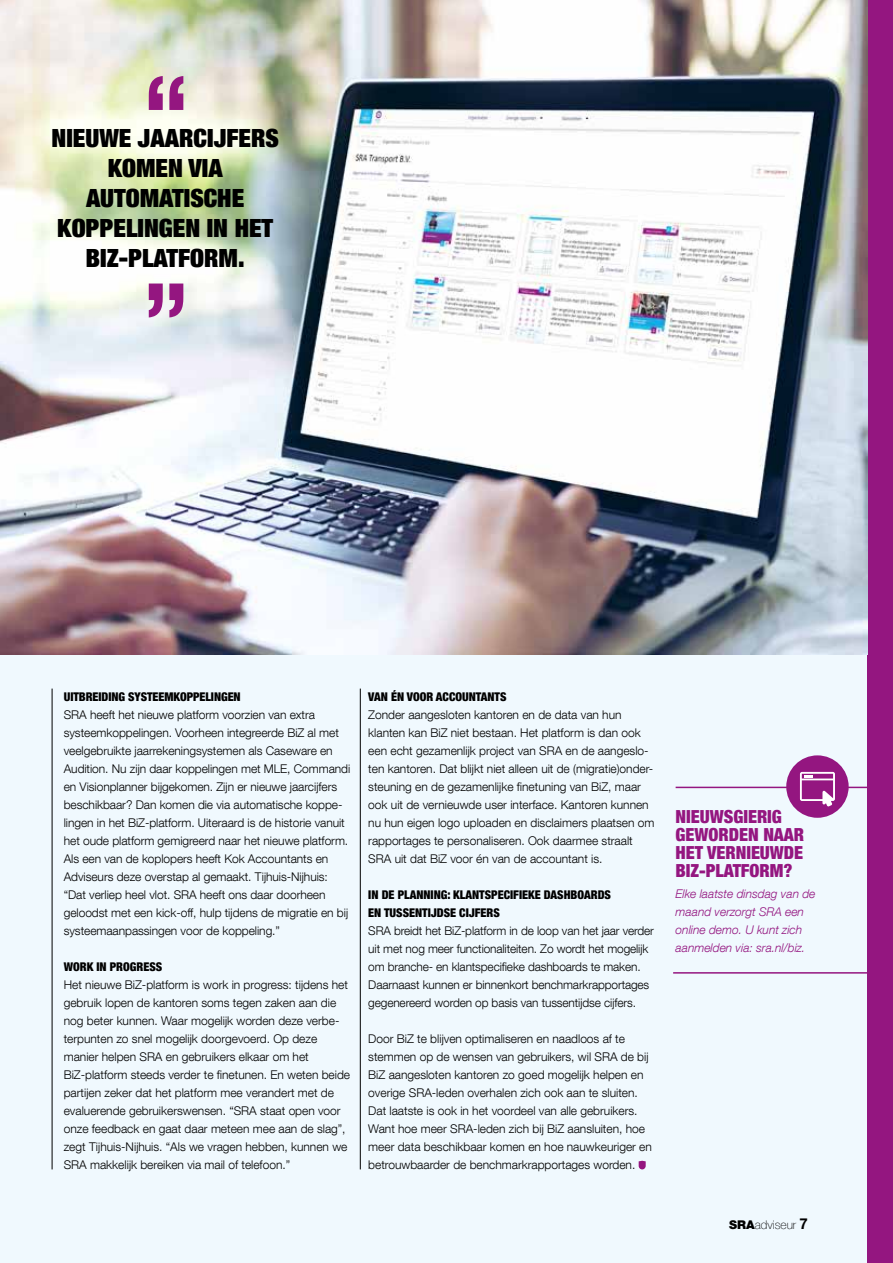
<style>
.page{position:relative;width:893px;height:1263px;background:#f0f9fe}
.page>*{position:absolute;margin:0;border:0;box-sizing:border-box;transform-origin:0 0}
.t1{font:900 condensed 25.05px/30.2px "Helvetica Neue LT Com";color:#000;text-align:center}
.t2{font:900 condensed 18px/18px "Helvetica Neue";color:#941680}
.t3{font:300 12px/18px "Helvetica Neue LT Com";color:#000}
.t4{font:900 condensed 12px/18px "Helvetica Neue LT Com";color:#000}
.t5{font:italic 300 12px/18px "Helvetica Neue LT Com";color:#941680}
.t6{font:100 12px "Helvetica Neue LT Com";color:#000}
.s1{font-weight:900}
.s2{font-weight:700;font-size:15px}
</style>
<div class="page">
<div style="left:867px;top:0;width:26px;height:1263px;background:#941680"></div>
<svg style="left:639px;top:1161px;width:7px;height:8px"></svg>
<hr style="left:52px;top:688px;width:1px;height:481px;background:#000">
<hr style="left:360px;top:688px;width:1px;height:481px;background:#000">
<hr style="left:676px;top:787px;width:217px;height:1px;background:#941680">
<hr style="left:673px;top:972px;width:220px;height:2px;background:#941680">
<div style="left:786px;top:755px;width:63px;height:63px;background:#941680;border-radius:50%"></div>
<svg style="left:800px;top:772px;width:35px;height:34px"></svg>
<img style="left:0;top:0;width:867px;height:655px">
<svg style="left:149px;top:76px;width:34px;height:34px"></svg>
<svg style="left:149px;top:284px;width:34px;height:33px"></svg>
<h1 class="t1" style="left:52px;top:122px;width:229px">NIEUWE JAARCIJFERS<br>KOMEN VIA<br>AUTOMATISCHE<br>KOPPELINGEN IN HET<br>BIZ-PLATFORM.</h1>
<p class="t4" style="left:64px;top:688px;width:178px">UITBREIDING SYSTEEMKOPPELINGEN</p>
<p class="t3" style="left:64px;top:706px;width:288px">SRA heeft het nieuwe platform voorzien van extra systeemkoppelingen. Voorheen integreerde BiZ al met veelgebruikte jaarrekeningsystemen als Caseware en Audition. Nu zijn daar koppelingen met MLE, Commandi en Visionplanner bijgekomen. Zijn er nieuwe jaarcijfers beschikbaar? Dan komen die via automatische koppe&shy;lingen in het BiZ-platform. Uiteraard is de historie vanuit het oude platform gemigreerd naar het nieuwe platform.<br>Als een van de koplopers heeft Kok Accountants en Adviseurs deze overstap al gemaakt. Tijhuis-Nijhuis: “Dat verliep heel vlot. SRA heeft ons daar doorheen geloodst met een kick-off, hulp tijdens de migratie en bij systeemaanpassingen voor de koppeling.”</p>
<p class="t4" style="left:64px;top:958px;width:100px">WORK IN PROGRESS</p>
<p class="t3" style="left:64px;top:976px;width:288px">Het nieuwe BiZ-platform is work in progress: tijdens het gebruik lopen de kantoren soms tegen zaken aan die nog beter kunnen. Waar mogelijk worden deze verbe&shy;terpunten zo snel mogelijk doorgevoerd. Op deze manier helpen SRA en gebruikers elkaar om het BiZ-platform steeds verder te finetunen. En weten beide partijen zeker dat het platform mee verandert met de evaluerende gebruikerswensen. “SRA staat open voor onze feedback en gaat daar meteen mee aan de slag”, zegt Tijhuis-Nijhuis. “Als we vragen hebben, kunnen we SRA makkelijk bereiken via mail of telefoon.”</p>
<p class="t4" style="left:368px;top:688px;width:140px">VAN ÉN VOOR ACCOUNTANTS</p>
<p class="t3" style="left:368px;top:706px;width:288px">Zonder aangesloten kantoren en de data van hun klanten kan BiZ niet bestaan. Het platform is dan ook een echt gezamenlijk project van SRA en de aangeslo&shy;ten kantoren. Dat blijkt niet alleen uit de (migratie)onder&shy;steuning en de gezamenlijke finetuning van BiZ, maar ook uit de vernieuwde user interface. Kantoren kunnen nu hun eigen logo uploaden en disclaimers plaatsen om rapportages te personaliseren. Ook daarmee straalt SRA uit dat BiZ voor én van de accountant is.</p>
<p class="t4" style="left:368px;top:886px;width:244px">IN DE PLANNING: KLANTSPECIFIEKE DASHBOARDS<br>EN TUSSENTIJDSE CIJFERS</p>
<p class="t3" style="left:368px;top:922px;width:287px">SRA breidt het BiZ-platform in de loop van het jaar verder uit met nog meer functionaliteiten. Zo wordt het mogelijk om branche- en klantspecifieke dashboards te maken.<br>Daarnaast kunnen er binnenkort benchmarkrapportages gegenereerd worden op basis van tussentijdse cijfers.</p>
<p class="t3" style="left:368px;top:1030px;width:285px">Door BiZ te blijven optimaliseren en naadloos af te stemmen op de wensen van gebruikers, wil SRA de bij BiZ aangesloten kantoren zo goed mogelijk helpen en overige SRA-leden overhalen zich ook aan te sluiten.<br>Dat laatste is ook in het voordeel van alle gebruikers.<br>Want hoe meer SRA-leden zich bij BiZ aansluiten, hoe meer data beschikbaar komen en hoe nauwkeuriger en betrouwbaarder de benchmarkrapportages worden.</p>
<h2 class="t2" style="left:676px;top:806px;width:130px">NIEUWSGIERIG<br>GEWORDEN NAAR<br>HET VERNIEUWDE<br>BIZ-PLATFORM?</h2>
<p class="t5" style="left:676px;top:884px;width:141px">Elke laatste dinsdag van de maand verzorgt SRA een online demo. U kunt zich aanmelden via: sra.nl/biz.</p>
<p class="t6" style="left:729px;top:1218px;width:80px"><span class="s1">SRA</span>adviseur <span class="s2">7</span></p>
</div>
